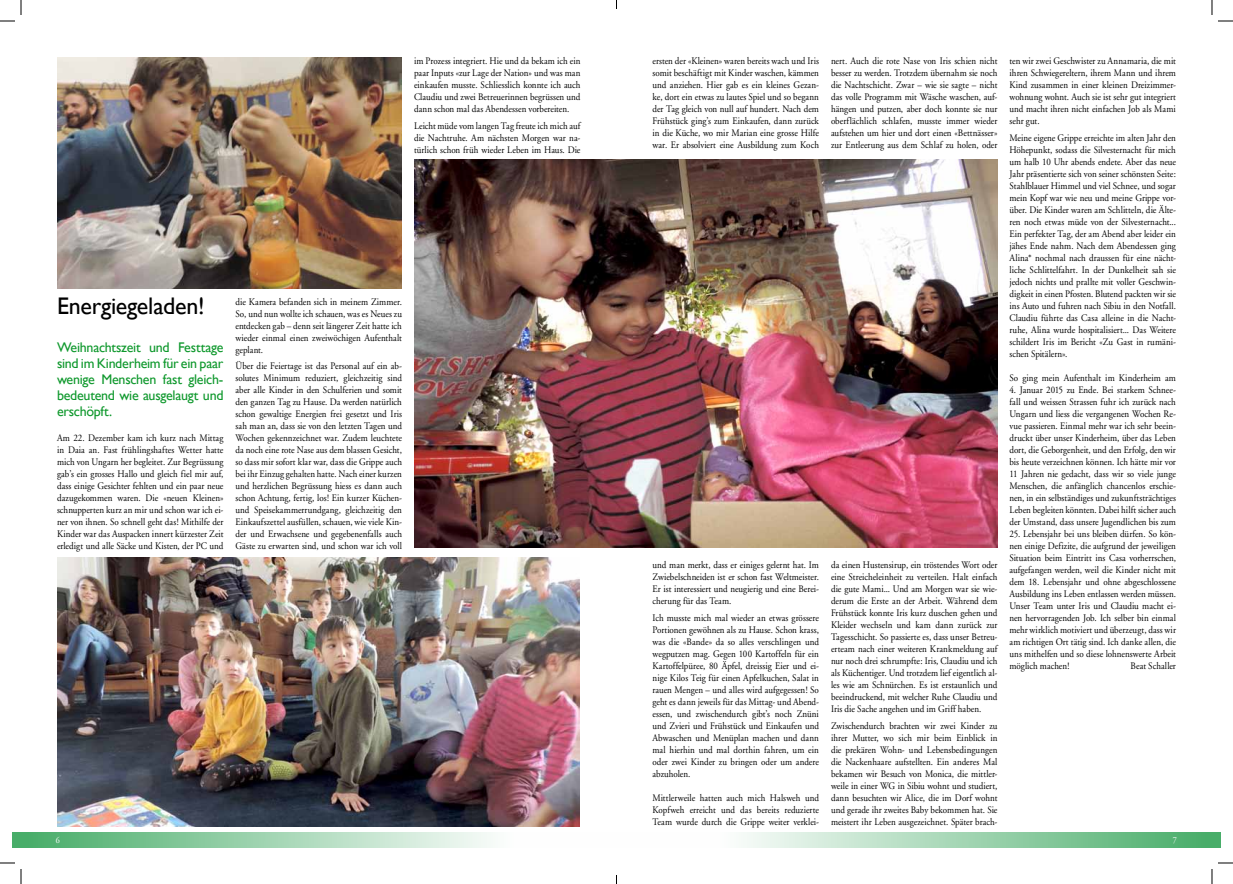
<style>
.page{position:relative;width:1233px;height:884px;background:#fff}
.page>*{position:absolute;margin:0;border:0;box-sizing:border-box;transform-origin:0 0}
.t1{font:24px "Gill Sans";letter-spacing:-.01em;color:#000}
.t2{font:14px/16px "Gill Sans";letter-spacing:-.02em;color:#0e982c;text-align:justify}
.t3{font:10px/12px "Adobe Garamond";letter-spacing:.005em;color:#000;text-align:justify;scale:.9 1}
.t4{font:9px "Adobe Garamond";color:#fff;scale:.9 1}
</style>
<div class="page">
<svg style="left:12px;top:832px;width:479px;height:15px;background:#9bd2ad"></svg>
<svg style="left:743px;top:832px;width:477px;height:15px;background:#9cd2ad"></svg>
<img style="left:57px;top:57px;width:345px;height:231px">
<img style="left:414px;top:159px;width:583px;height:388px">
<img style="left:57px;top:558px;width:522px;height:269px">
<svg style="left:1218px;top:20px;width:15px;height:2px"></svg>
<svg style="left:1218px;top:862px;width:15px;height:2px"></svg>
<svg style="left:0;top:0;width:22px;height:22px"></svg>
<svg style="left:0;top:862px;width:22px;height:22px"></svg>
<svg style="left:1211px;top:0;width:1px;height:15px"></svg>
<svg style="left:1211px;top:869px;width:1px;height:15px"></svg>
<p class="t3" style="left:414px;top:55px;width:186px">im Prozess integriert. Hie und da bekam ich ein paar Inputs «zur Lage der Nation» und was man einkaufen musste. Schliesslich konnte ich auch Claudiu und zwei Betreuerinnen begrüssen und dann schon mal das Abendessen vorbereiten.</p>
<p class="t3" style="left:414px;top:120px;width:186px">Leicht müde vom langen Tag freute ich mich auf die Nachtruhe. Am nächsten Morgen war na&shy;türlich schon früh wieder Leben im Haus. Die</p>
<h1 class="t1" style="left:57px;top:291px;width:149px">Energiegeladen!</h1>
<h2 class="t2" style="left:57px;top:339px;width:168px">Weihnachtszeit und Festtage sind im Kinderheim für ein paar wenige Menschen fast gleich&shy;bedeutend wie ausgelaugt und erschöpft.</h2>
<p class="t3" style="left:57px;top:432px;width:186px">Am 22. Dezember kam ich kurz nach Mittag in Daia an. Fast frühlingshaftes Wetter hatte mich von Ungarn her begleitet. Zur Begrüssung gab’s ein grosses Hallo und gleich fiel mir auf, dass einige Gesichter fehlten und ein paar neue dazugekommen waren. Die «neuen Kleinen» schnupperten kurz an mir und schon war ich ei&shy;ner von ihnen. So schnell geht das! Mithilfe der Kinder war das Auspacken innert kürzester Zeit erledigt und alle Säcke und Kisten, der PC und</p>
<p class="t3" style="left:235px;top:296px;width:186px">die Kamera befanden sich in meinem Zimmer.<br>So, und nun wollte ich schauen, was es Neues zu entdecken gab – denn seit längerer Zeit hatte ich wieder einmal einen zweiwöchigen Aufenthalt geplant.</p>
<p class="t3" style="left:235px;top:360px;width:186px">Über die Feiertage ist das Personal auf ein ab&shy;solutes Minimum reduziert, gleichzeitig sind aber alle Kinder in den Schulferien und somit den ganzen Tag zu Hause. Da werden natürlich schon gewaltige Energien frei gesetzt und Iris sah man an, dass sie von den letzten Tagen und Wochen gekennzeichnet war. Zudem leuchtete da noch eine rote Nase aus dem blassen Gesicht, so dass mir sofort klar war, dass die Grippe auch bei ihr Einzug gehalten hatte. Nach einer kurzen und herzlichen Begrüssung hiess es dann auch schon Achtung, fertig, los! Ein kurzer Küchen&shy;und Speisekammerrundgang, gleichzeitig den Einkaufszettel ausfüllen, schauen, wie viele Kin&shy;der und Erwachsene und gegebenenfalls auch Gäste zu erwarten sind, und schon war ich voll</p>
<p class="t3" style="left:652px;top:55px;width:186px">ersten der «Kleinen» waren bereits wach und Iris somit beschäftigt mit Kinder waschen, kämmen und anziehen. Hier gab es ein kleines Gezan&shy;ke, dort ein etwas zu lautes Spiel und so begann der Tag gleich von null auf hundert. Nach dem Frühstück ging’s zum Einkaufen, dann zurück in die Küche, wo mir Marian eine grosse Hilfe war. Er absolviert eine Ausbildung zum Koch</p>
<p class="t3" style="left:652px;top:559px;width:186px">und man merkt, dass er einiges gelernt hat. Im Zwiebelschneiden ist er schon fast Weltmeister.<br>Er ist interessiert und neugierig und eine Berei&shy;cherung für das Team.</p>
<p class="t3" style="left:652px;top:612px;width:186px">Ich musste mich mal wieder an etwas grössere Portionen gewöhnen als zu Hause. Schon krass, was die «Bande» da so alles verschlingen und wegputzen mag. Gegen 100 Kartoffeln für ein Kartoffelpüree, 80 Äpfel, dreissig Eier und ei&shy;nige Kilos Teig für einen Apfelkuchen, Salat in rauen Mengen – und alles wird aufgegessen! So geht es dann jeweils für das Mittag- und Abend&shy;essen, und zwischendurch gibt’s noch Znüni und Zvieri und Frühstück und Einkaufen und Abwaschen und Menüplan machen und dann mal hierhin und mal dorthin fahren, um ein oder zwei Kinder zu bringen oder um andere abzuholen.</p>
<p class="t3" style="left:652px;top:792px;width:186px">Mittlerweile hatten auch mich Halsweh und Kopfweh erreicht und das bereits reduzierte Team wurde durch die Grippe weiter verklei-</p>
<p class="t3" style="left:831px;top:55px;width:186px">nert. Auch die rote Nase von Iris schien nicht besser zu werden. Trotzdem übernahm sie noch die Nachtschicht. Zwar – wie sie sagte – nicht das volle Programm mit Wäsche waschen, auf&shy;hängen und putzen, aber doch konnte sie nur oberflächlich schlafen, musste immer wieder aufstehen um hier und dort einen «Bettnässer» zur Entleerung aus dem Schlaf zu holen, oder</p>
<p class="t3" style="left:831px;top:559px;width:186px">da einen Hustensirup, ein tröstendes Wort oder eine Streicheleinheit zu verteilen. Halt einfach die gute Mami... Und am Morgen war sie wie&shy;derum die Erste an der Arbeit. Während dem Frühstück konnte Iris kurz duschen gehen und Kleider wechseln und kam dann zurück zur Tagesschicht. So passierte es, dass unser Betreu&shy;erteam nach einer weiteren Krankmeldung auf nur noch drei schrumpfte: Iris, Claudiu und ich als Küchentiger. Und trotzdem lief eigentlich al&shy;les wie am Schnürchen. Es ist erstaunlich und beeindruckend, mit welcher Ruhe Claudiu und Iris die Sache angehen und im Griff haben.</p>
<p class="t3" style="left:831px;top:720px;width:186px">Zwischendurch brachten wir zwei Kinder zu ihrer Mutter, wo sich mir beim Einblick in die prekären Wohn- und Lebensbedingungen die Nackenhaare aufstellten. Ein anderes Mal bekamen wir Besuch von Monica, die mittler&shy;weile in einer WG in Sibiu wohnt und studiert, dann besuchten wir Alice, die im Dorf wohnt und gerade ihr zweites Baby bekommen hat. Sie meistert ihr Leben ausgezeichnet. Später brach-</p>
<p class="t3" style="left:1009px;top:55px;width:186px">ten wir zwei Geschwister zu Annamaria, die mit ihren Schwiegereltern, ihrem Mann und ihrem Kind zusammen in einer kleinen Dreizimmer&shy;wohnung wohnt. Auch sie ist sehr gut integriert und macht ihren nicht einfachen Job als Mami sehr gut.</p>
<p class="t3" style="left:1009px;top:132px;width:186px">Meine eigene Grippe erreichte im alten Jahr den Höhepunkt, sodass die Silvesternacht für mich um halb 10 Uhr abends endete. Aber das neue Jahr präsentierte sich von seiner schönsten Seite:<br>Stahlblauer Himmel und viel Schnee, und sogar mein Kopf war wie neu und meine Grippe vor&shy;über. Die Kinder waren am Schlitteln, die Älte&shy;ren noch etwas müde von der Silvesternacht...<br>Ein perfekter Tag, der am Abend aber leider ein jähes Ende nahm. Nach dem Abendessen ging Alina* nochmal nach draussen für eine nächt&shy;liche Schlittelfahrt. In der Dunkelheit sah sie jedoch nichts und prallte mit voller Geschwin&shy;digkeit in einen Pfosten. Blutend packten wir sie ins Auto und fuhren nach Sibiu in den Notfall.<br>Claudiu führte das Casa alleine in die Nacht&shy;ruhe, Alina wurde hospitalisiert... Das Weitere schildert Iris im Bericht «Zu Gast in rumäni&shy;schen Spitälern».</p>
<p class="t3" style="left:1009px;top:372px;width:186px">So ging mein Aufenthalt im Kinderheim am</p>
<p class="t3" style="left:1009px;top:384px;width:186px">4. Januar 2015 zu Ende. Bei starkem Schnee&shy;fall und weissen Strassen fuhr ich zurück nach Ungarn und liess die vergangenen Wochen Re&shy;vue passieren. Einmal mehr war ich sehr beein&shy;druckt über unser Kinderheim, über das Leben dort, die Geborgenheit, und den Erfolg, den wir bis heute verzeichnen können. Ich hätte mir vor 11 Jahren nie gedacht, dass wir so viele junge Menschen, die anfänglich chancenlos erschie&shy;nen, in ein selbständiges und zukunftsträchtiges Leben begleiten könnten. Dabei hilft sicher auch der Umstand, dass unsere Jugendlichen bis zum</p>
<p class="t3" style="left:1009px;top:528px;width:186px">25. Lebensjahr bei uns bleiben dürfen. So kön&shy;nen einige Defizite, die aufgrund der jeweiligen Situation beim Eintritt ins Casa vorherrschen, aufgefangen werden, weil die Kinder nicht mit dem 18. Lebensjahr und ohne abgeschlossene Ausbildung ins Leben entlassen werden müssen.<br>Unser Team unter Iris und Claudiu macht ei&shy;nen hervorragenden Job. Ich selber bin einmal mehr wirklich motiviert und überzeugt, dass wir am richtigen Ort tätig sind. Ich danke allen, die uns mithelfen und so diese lohnenswerte Arbeit möglich machen!</p>
<p class="t3" style="left:1130px;top:660px;width:52px">Beat Schaller</p>
<p class="t4" style="left:56px;top:836px;width:6px">6</p>
<p class="t4" style="left:1173px;top:835px;width:6px">7</p>
</div>
